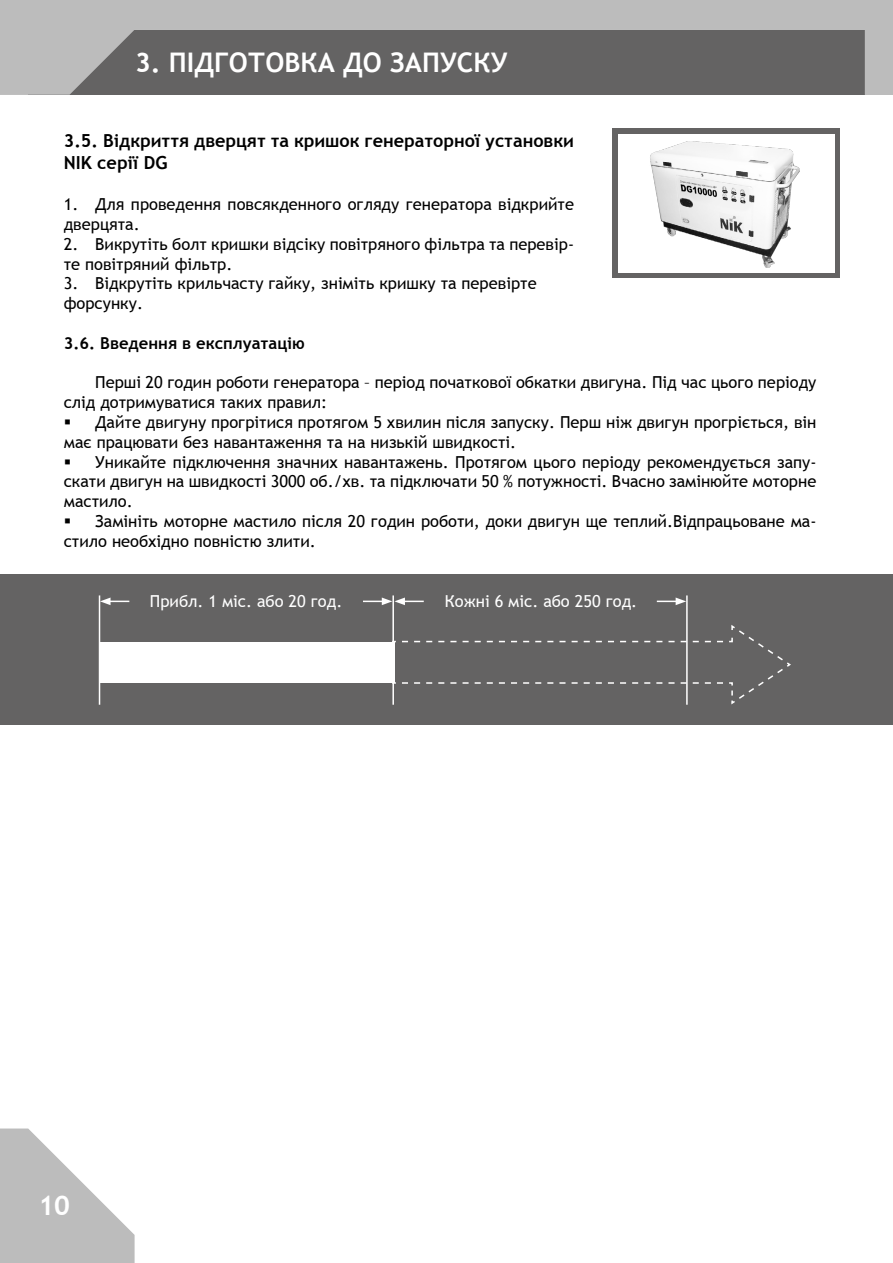
<style>
.page{position:relative;width:893px;height:1263px;background:#fff}
.page>*{position:absolute;margin:0;border:0;box-sizing:border-box;transform-origin:0 0}
.t1{font:700 27px "Trebuchet MS";color:#fff}
.t2{font:700 18px/21.6px "Trebuchet MS";color:#000}
.t3{font:16.5px/19.8px "Trebuchet MS";color:#000}
.t4{font:16.5px "Trebuchet MS";color:#fff}
.t5{font:700 16.5px "Trebuchet MS";color:#000}
</style>
<div class="page">
<div style="left:0;top:574px;width:893px;height:151px;background:#646363"></div>
<svg style="left:0;top:0;width:893px;height:95px;fill:#646363"></svg>
<div style="left:613px;top:129px;width:227px;height:149px;background:#646363"></div>
<div style="left:618px;top:134px;width:217px;height:139px;background:#fff"></div>
<img style="left:650px;top:142px;width:150px;height:126px">
<hr style="left:99px;top:595px;width:1px;height:110px;background:#fff">
<hr style="left:392px;top:595px;width:2px;height:110px;background:#fff">
<hr style="left:686px;top:595px;width:2px;height:110px;background:#fff">
<svg style="left:100px;top:597px;width:29px;height:8px"></svg>
<svg style="left:363px;top:597px;width:61px;height:8px"></svg>
<svg style="left:657px;top:597px;width:29px;height:8px"></svg>
<div style="left:100px;top:642px;width:294px;height:41px;background:#fff"></div>
<svg style="left:392px;top:623px;width:399px;height:82px"></svg>
<svg style="left:0;top:1128px;width:135px;height:135px"></svg>
<h1 class="t1" style="left:135px;top:46px;width:374px">3. ПІДГОТОВКА ДО ЗАПУСКУ</h1>
<p class="t2" style="left:64px;top:130px;width:512px">3.5. Відкриття дверцят та кришок генераторної установки<br>NIK серії DG</p>
<p class="t3" style="left:64px;top:195px;width:512px">1. Для проведення повсякденного огляду генератора відкрийте дверцята.</p>
<p class="t3" style="left:64px;top:234px;width:512px">2. Викрутіть болт кришки відсіку повітряного фільтра та перевір&shy;те повітряний фільтр.</p>
<p class="t3" style="left:64px;top:274px;width:474px">3. Відкрутіть крильчасту гайку, зніміть кришку та перевірте форсунку.</p>
<p class="t5" style="left:64px;top:333px;width:243px">3.6. Введення в експлуатацію</p>
<p class="t3" style="left:64px;top:373px;width:754px;text-indent:31px">Перші 20 годин роботи генератора – період початкової обкатки двигуна. Під час цього періоду слід дотримуватися таких правил:</p>
<p class="t3" style="left:64px;top:412px;width:754px">▪ Дайте двигуну прогрітися протягом 5 хвилин після запуску. Перш ніж двигун прогріється, він має працювати без навантаження та на низькій швидкості.</p>
<p class="t3" style="left:64px;top:452px;width:754px;text-align:justify">▪ Уникайте підключення значних навантажень. Протягом цього періоду рекомендується запу&shy;скати двигун на швидкості 3000 об./хв. та підключати 50 % потужності. Вчасно замінюйте моторне мастило.</p>
<p class="t3" style="left:64px;top:511px;width:754px">▪ Замініть моторне мастило після 20 годин роботи, доки двигун ще теплий.Відпрацьоване ма&shy;стило необхідно повністю злити.</p>
<p class="t4" style="left:150px;top:591px;width:194px">Прибл. 1 міс. або 20 год.</p>
<p class="t4" style="left:445px;top:591px;width:194px">Кожні 6 міс. або 250 год.</p>
<h1 class="t1" style="left:38px;top:1188px;width:33px">10</h1>
</div>
